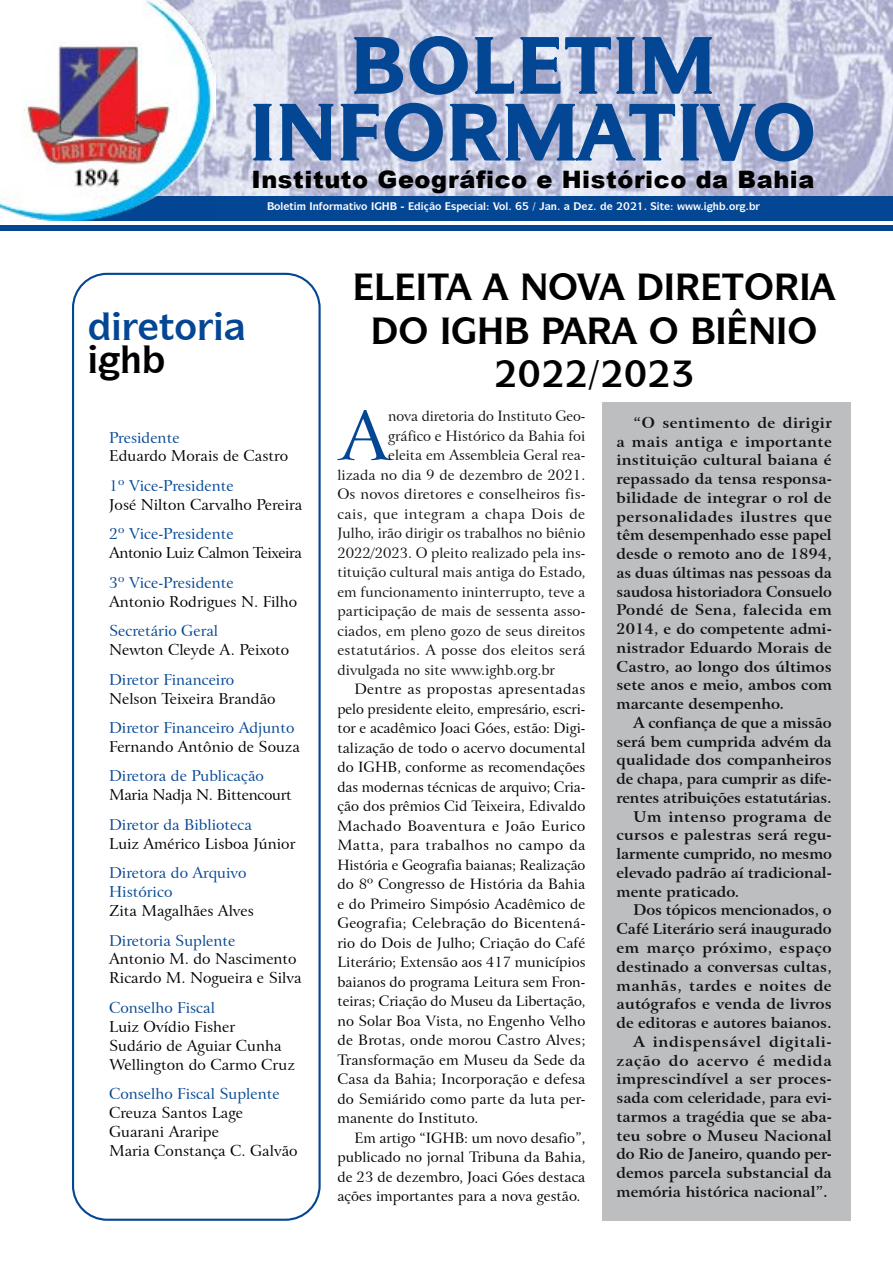
<style>
.page{position:relative;width:893px;height:1263px;background:#fff}
.page>*{position:absolute;margin:0;border:0;box-sizing:border-box;transform-origin:0 0}
.t1{font:67.8px "Arrus BT";color:#034694}
.t2{font:24px "Arial MT Black";letter-spacing:.025em;color:#000}
.t3{font:15px/18.9px "Arrus BT";color:#000}
.t4{font:15px/18.9px "Arrus BT";color:#034694}
.t5{font:15px "Arrus BT";letter-spacing:-.03em;color:#000}
.t6{font:15px "Arrus BT";letter-spacing:-.02em;color:#000}
.t7{font:700 14.85px/18.8px "Arrus BT";color:#121111;text-align:justify}
.t8{font:700 14.85px "Arrus BT";letter-spacing:.03em;color:#121111}
.t9{font:700 14.85px "Arrus BT";letter-spacing:.04em;color:#121111}
.t10{font:700 14.85px "Arrus BT";letter-spacing:.035em;color:#121111}
.t11{font:700 14.85px "Arrus BT";letter-spacing:.045em;color:#121111}
.t12{font:14.25px/19.5px "Arrus BT";color:#000;text-align:justify}
.t13{font:14.25px "Arrus BT";color:#121111}
.t14{font:14.25px "Arrus BT";letter-spacing:.025em;color:#121111}
.t15{font:700 10.5px "Symbol IT Cby BT";color:#fff}
</style>
<div class="page">
<img style="left:215px;top:0;width:678px;height:196px">
<div style="left:0;top:225px;width:893px;height:5px;background:#034694"></div>
<div style="left:72px;top:196px;width:821px;height:24px;background:#034694"></div>
<div style="left:72px;top:273px;width:249px;height:948px;border:2px solid #034694;border-radius:34px"></div>
<img style="left:0;top:0;width:215px;height:220px">
<div style="left:602px;top:402px;width:248px;height:818px;background:#bcbec0"></div>
<svg style="left:355px;top:38px;width:47px;height:55px;background:#bdbfd9"></svg>
<svg style="left:411px;top:37px;width:56px;height:57px;background:#c4c6de"></svg>
<svg style="left:476px;top:38px;width:37px;height:55px;background:#c8cbe0"></svg>
<svg style="left:521px;top:38px;width:38px;height:55px;background:#cbcde2"></svg>
<svg style="left:566px;top:38px;width:44px;height:55px;background:#c5c7df"></svg>
<svg style="left:617px;top:38px;width:17px;height:55px"></svg>
<svg style="left:643px;top:38px;width:68px;height:55px;background:#c2c4dc"></svg>
<svg style="left:254px;top:105px;width:17px;height:54px"></svg>
<svg style="left:281px;top:105px;width:52px;height:54px;background:#c6c8df"></svg>
<svg style="left:342px;top:105px;width:36px;height:54px;background:#cacde1"></svg>
<svg style="left:386px;top:104px;width:56px;height:56px;background:#c1c2db"></svg>
<svg style="left:451px;top:105px;width:49px;height:54px;background:#c7c9df"></svg>
<svg style="left:506px;top:105px;width:168px;height:54px;background:#cbcee2"></svg>
<svg style="left:681px;top:104px;width:131px;height:56px;background:#bfc1db"></svg>
<h2 class="t2" style="left:251px;top:164px;width:565px">Instituto Geográfico e Histórico da Bahia</h2>
<p class="t15" style="left:274px;top:200px;width:21px">□● ▼</p>
<p class="t15" style="left:349px;top:200px;width:20px">▼❖□</p>
<p class="t15" style="left:483px;top:200px;width:27px">● □●</p>
<p class="t15" style="left:551px;top:200px;width:8px">■</p>
<p class="t4" style="left:109px;top:428px;width:72px">Presidente</p>
<p class="t3" style="left:109px;top:447px;width:180px">Eduardo Morais de Castro</p>
<p class="t4" style="left:109px;top:476px;width:126px">1º Vice-Presidente</p>
<p class="t3" style="left:109px;top:495px;width:195px">José Nilton Carvalho Pereira</p>
<p class="t4" style="left:109px;top:525px;width:126px">2º Vice-Presidente</p>
<p class="t5" style="left:109px;top:544px;width:194px">Antonio Luiz Calmon Teixeira</p>
<p class="t4" style="left:109px;top:573px;width:126px">3º Vice-Presidente</p>
<p class="t3" style="left:109px;top:592px;width:190px">Antonio Rodrigues N. Filho</p>
<p class="t4" style="left:109px;top:622px;width:111px">Secretário Geral</p>
<p class="t3" style="left:109px;top:641px;width:181px">Newton Cleyde A. Peixoto</p>
<p class="t4" style="left:109px;top:670px;width:127px">Diretor Financeiro</p>
<p class="t3" style="left:109px;top:689px;width:168px">Nelson Teixeira Brandão</p>
<p class="t4" style="left:109px;top:718px;width:187px">Diretor Financeiro Adjunto</p>
<p class="t3" style="left:109px;top:737px;width:192px">Fernando Antônio de Souza</p>
<p class="t4" style="left:109px;top:767px;width:156px">Diretora de Publicação</p>
<p class="t6" style="left:109px;top:786px;width:184px">Maria Nadja N. Bittencourt</p>
<p class="t4" style="left:109px;top:815px;width:144px">Diretor da Biblioteca</p>
<p class="t3" style="left:109px;top:834px;width:188px">Luiz Américo Lisboa Júnior</p>
<p class="t4" style="left:109px;top:864px;width:139px">Diretora do Arquivo<br>Histórico</p>
<p class="t3" style="left:109px;top:901px;width:146px">Zita Magalhães Alves</p>
<p class="t4" style="left:109px;top:931px;width:128px">Diretoria Suplente</p>
<p class="t3" style="left:109px;top:950px;width:194px">Antonio M. do Nascimento<br>Ricardo M. Nogueira e Silva</p>
<p class="t4" style="left:109px;top:998px;width:107px">Conselho Fiscal</p>
<p class="t3" style="left:109px;top:1017px;width:187px">Luiz Ovídio Fisher<br>Sudário de Aguiar Cunha<br>Wellington do Carmo Cruz</p>
<p class="t4" style="left:109px;top:1085px;width:172px">Conselho Fiscal Suplente</p>
<p class="t3" style="left:109px;top:1103px;width:190px">Creuza Santos Lage<br>Guarani Araripe<br>Maria Constança C. Galvão</p>
<h1 class="t1" style="left:340px;top:394px;width:50px">A</h1>
<p class="t13" style="left:388px;top:407px;width:199px">nova diretoria do Instituto Geo-</p>
<p class="t13" style="left:388px;top:427px;width:199px">gráfico e Histórico da Bahia foi</p>
<p class="t13" style="left:388px;top:446px;width:199px">eleita em Assembleia Geral rea-</p>
<p class="t13" style="left:337px;top:466px;width:249px">lizada no dia 9 de dezembro de 2021.</p>
<p class="t13" style="left:337px;top:485px;width:249px">Os novos diretores e conselheiros fis-</p>
<p class="t14" style="left:337px;top:505px;width:249px">cais, que integram a chapa Dois de</p>
<p class="t13" style="left:337px;top:524px;width:249px">Julho, irão dirigir os trabalhos no biênio</p>
<p class="t13" style="left:337px;top:544px;width:249px">2022/2023. O pleito realizado pela ins-</p>
<p class="t13" style="left:337px;top:563px;width:250px">tituição cultural mais antiga do Estado,</p>
<p class="t13" style="left:337px;top:583px;width:249px">em funcionamento ininterrupto, teve a</p>
<p class="t13" style="left:337px;top:602px;width:249px">participação de mais de sessenta asso-</p>
<p class="t13" style="left:337px;top:622px;width:249px">ciados, em pleno gozo de seus direitos</p>
<p class="t13" style="left:337px;top:641px;width:249px">estatutários. A posse dos eleitos será</p>
<p class="t13" style="left:337px;top:661px;width:219px">divulgada no site www.ighb.org.br</p>
<p class="t12" style="left:337px;top:680px;width:250px;text-indent:17px">Dentre as propostas apresentadas pelo presidente eleito, empresário, escri&shy;tor e acadêmico Joaci Góes, estão: Digi&shy;talização de todo o acervo documental do IGHB, conforme as recomendações das modernas técnicas de arquivo; Cria&shy;ção dos prêmios Cid Teixeira, Edivaldo Machado Boaventura e João Eurico Matta, para trabalhos no campo da História e Geografia baianas; Realização do 8º Congresso de História da Bahia e do Primeiro Simpósio Acadêmico de Geografia; Celebração do Bicentená&shy;rio do Dois de Julho; Criação do Café Literário; Extensão aos 417 municípios baianos do programa Leitura sem Fron&shy;teiras; Criação do Museu da Libertação, no Solar Boa Vista, no Engenho Velho de Brotas, onde morou Castro Alves; Transformação em Museu da Sede da Casa da Bahia; Incorporação e defesa do Semiárido como parte da luta per&shy;manente do Instituto.</p>
<p class="t12" style="left:337px;top:1128px;width:249px;text-indent:17px">Em artigo “IGHB: um novo desafio”, publicado no jornal Tribuna da Bahia, de 23 de dezembro, Joaci Góes destaca ações importantes para a nova gestão.</p>
<p class="t7" style="left:617px;top:414px;width:217px;text-indent:17px">“O sentimento de dirigir a mais antiga e importante instituição cultural baiana é repassado da tensa responsa&shy;bilidade de integrar o rol de personalidades ilustres que têm desempenhado esse papel desde o remoto ano de 1894, as duas últimas nas pessoas da saudosa historiadora Consuelo Pondé de Sena, falecida em 2014, e do competente admi&shy;nistrador Eduardo Morais de Castro, ao longo dos últimos sete anos e meio, ambos com marcante desempenho.</p>
<p class="t7" style="left:634px;top:714px;width:200px">A confiança de que a missão</p>
<p class="t7" style="left:617px;top:732px;width:217px">será bem cumprida advém da</p>
<p class="t7" style="left:617px;top:751px;width:217px">qualidade dos companheiros</p>
<p class="t7" style="left:617px;top:770px;width:217px">de chapa, para cumprir as dife-</p>
<p class="t7" style="left:617px;top:789px;width:217px">rentes atribuições estatutárias.</p>
<p class="t8" style="left:634px;top:807px;width:200px">Um intenso programa de</p>
<p class="t7" style="left:617px;top:826px;width:217px">cursos e palestras será regu-</p>
<p class="t7" style="left:617px;top:845px;width:217px">larmente cumprido, no mesmo</p>
<p class="t7" style="left:617px;top:864px;width:217px">elevado padrão aí tradicional-</p>
<p class="t7" style="left:617px;top:882px;width:124px">mente praticado.</p>
<p class="t7" style="left:634px;top:901px;width:200px">Dos tópicos mencionados, o</p>
<p class="t7" style="left:617px;top:920px;width:217px">Café Literário será inaugurado</p>
<p class="t10" style="left:617px;top:938px;width:217px">em março próximo, espaço</p>
<p class="t7" style="left:617px;top:957px;width:217px">destinado a conversas cultas,</p>
<p class="t8" style="left:617px;top:976px;width:217px">manhãs, tardes e noites de</p>
<p class="t7" style="left:617px;top:995px;width:217px">autógrafos e venda de livros</p>
<p class="t7" style="left:617px;top:1014px;width:217px">de editoras e autores baianos.</p>
<p class="t9" style="left:634px;top:1032px;width:200px">A indispensável digitali-</p>
<p class="t11" style="left:617px;top:1051px;width:217px">zação do acervo é medida</p>
<p class="t7" style="left:617px;top:1070px;width:217px">imprescindível a ser proces-</p>
<p class="t7" style="left:617px;top:1089px;width:217px">sada com celeridade, para evi-</p>
<p class="t7" style="left:617px;top:1107px;width:217px">tarmos a tragédia que se aba-</p>
<p class="t7" style="left:617px;top:1126px;width:217px">teu sobre o Museu Nacional</p>
<p class="t7" style="left:617px;top:1145px;width:217px">do Rio de Janeiro, quando per-</p>
<p class="t7" style="left:617px;top:1164px;width:217px">demos parcela substancial da</p>
<p class="t7" style="left:617px;top:1182px;width:213px">memória histórica nacional”.</p>
</div>
